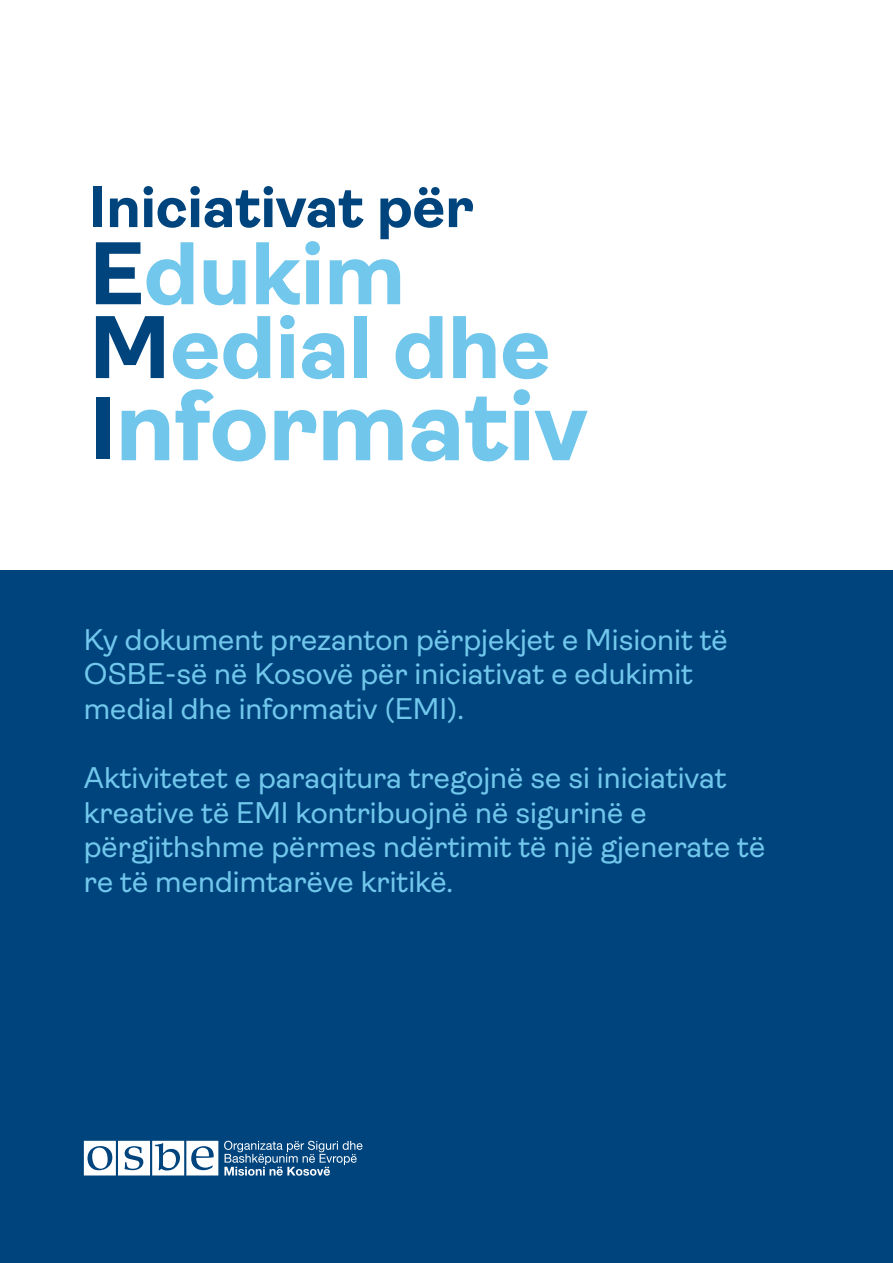
<style>
.page{position:relative;width:893px;height:1263px;background:#fff}
.page>*{position:absolute;margin:0;border:0;box-sizing:border-box;transform-origin:0 0}
.t1{font:700 100.2px "Ambit";color:#70c6eb}
.t2{font:700 89.1px/73.8px "Ambit";color:#70c6eb}
.t3{font:700 57.9px "Ambit";color:#00447d}
.t4{font:30px/34.5px "Ambit";color:#71c7ec}
.s1{color:#00447d}
.s2{color:#71c7ec}
.s3{font-size:89.1px;color:#00447d}
</style>
<div class="page">
<div style="left:0;top:570px;width:893px;height:693px;background:#00447d"></div>
<svg style="left:224px;top:1141px;width:139px;height:35px"></svg>
<svg style="left:84px;top:1141px;width:134px;height:34px"></svg>
<h3 class="t3" style="left:89px;top:184px;width:386px">Iniciativat për</h3>
<h2 class="t2" style="left:89px;top:245px;width:463px"><span class="s1">E</span><span class="s2">dukim<br></span><span class="s1">M</span>edial dhe</h2>
<h1 class="t1" style="left:89px;top:385px;width:499px"><span class="s3">I</span>nformativ</h1>
<p class="t4" style="left:84px;top:625px;width:645px">Ky dokument prezanton përpjekjet e Misionit të<br>OSBE-së në Kosovë për iniciativat e edukimit medial dhe informativ (EMI).</p>
<p class="t4" style="left:84px;top:763px;width:683px">Aktivitetet e paraqitura tregojnë se si iniciativat kreative të EMI kontribuojnë në sigurinë e përgjithshme përmes ndërtimit të një gjenerate të re të mendimtarëve kritikë.</p>
</div>
